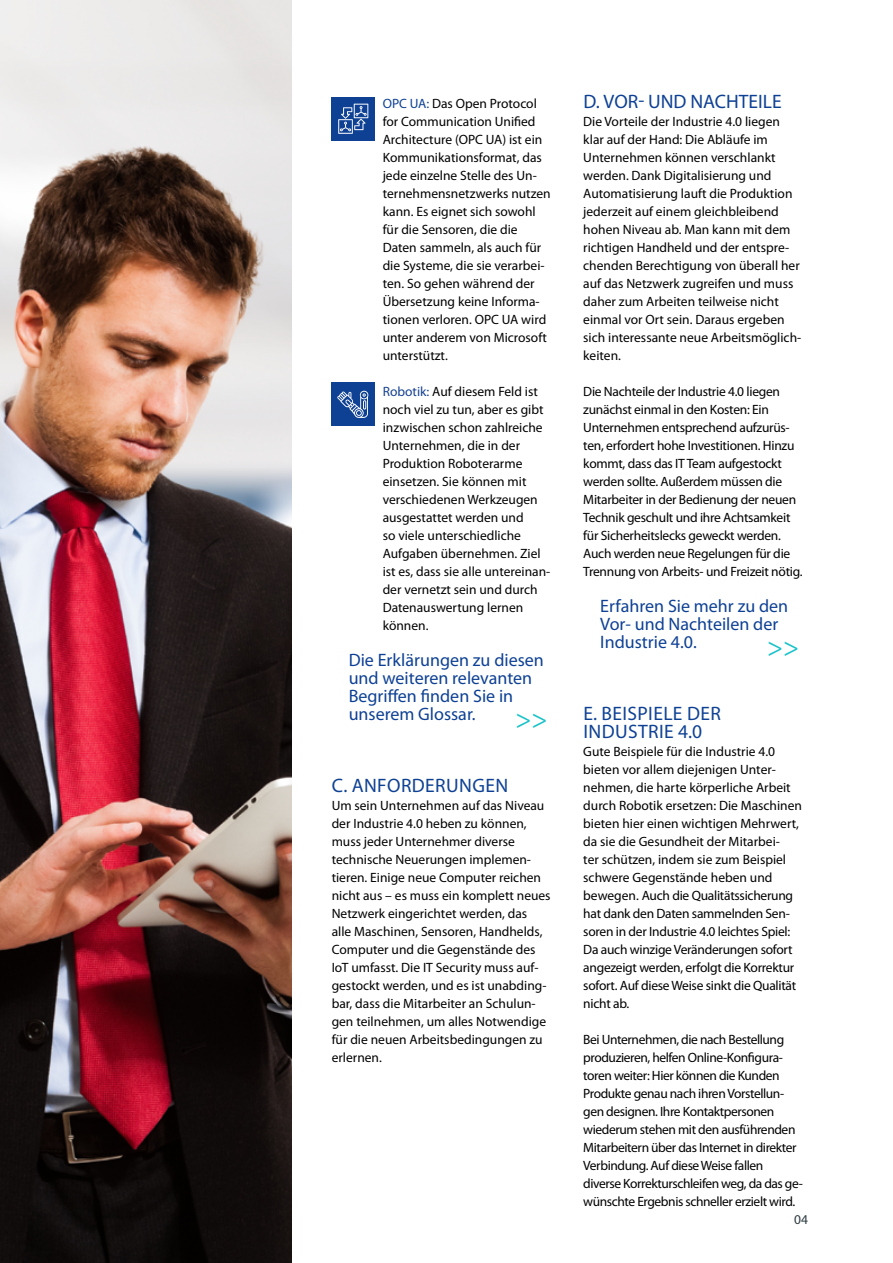
<style>
.page{position:relative;width:893px;height:1263px;background:#fff}
.page>*{position:absolute;margin:0;border:0;box-sizing:border-box;transform-origin:0 0}
.t1{font:27px "Myriad Pro";color:#17c2c9}
.t2{font:19.5px "Myriad Pro";letter-spacing:.02em;color:#0e4194}
.t3{font:18px/18px "Myriad Pro";color:#0e4194}
.t4{font:13.5px/18px "Myriad Pro";color:#000}
.t5{font:13.5px/18px "Myriad Pro";letter-spacing:-.02em;color:#000}
.t6{font:13.5px/18px "Myriad Pro";letter-spacing:-.03em;color:#000}
.t7{font:13.5px "Myriad Pro";color:#2d3a40}
.s1{color:#0e4194}
.s2{color:#164194}
</style>
<div class="page">
<div style="left:332px;top:97px;width:43px;height:43px;background:#0e4194"></div>
<div style="left:332px;top:383px;width:43px;height:43px;background:#0e4194"></div>
<svg style="left:338px;top:104px;width:30px;height:30px"></svg>
<svg style="left:337px;top:391px;width:31px;height:27px"></svg>
<img style="left:0;top:0;width:291px;height:1263px">
<p class="t4" style="left:383px;top:94px;width:169px"><span class="s1">OPC UA:</span> Das Open Protocol for Communication Unified<br>Architecture (OPC UA) ist ein<br>Kommunikationsformat, das jede einzelne Stelle des Un&shy;ternehmensnetzwerks nutzen kann. Es eignet sich sowohl für die Sensoren, die die<br>Daten sammeln, als auch für die Systeme, die sie verarbei&shy;ten. So gehen während der<br>Übersetzung keine Informa&shy;tionen verloren. OPC UA wird unter anderem von Microsoft unterstützt.</p>
<p class="t4" style="left:383px;top:382px;width:169px"><span class="s2">Robotik:</span> Auf diesem Feld ist noch viel zu tun, aber es gibt inzwischen schon zahlreiche<br>Unternehmen, die in der<br>Produktion Roboterarme einsetzen. Sie können mit verschiedenen Werkzeugen ausgestattet werden und<br>so viele unterschiedliche<br>Aufgaben übernehmen. Ziel ist es, dass sie alle untereinan&shy;der vernetzt sein und durch<br>Datenauswertung lernen können.</p>
<h3 class="t3" style="left:349px;top:651px;width:197px">Die Erklärungen zu diesen und weiteren relevanten<br>Begriffen finden Sie in unserem Glossar.</h3>
<h1 class="t1" style="left:515px;top:702px;width:34px">&gt;&gt;</h1>
<h2 class="t2" style="left:332px;top:773px;width:82px">c. Anforderungen</h2>
<p class="t4" style="left:332px;top:796px;width:220px">Um sein Unternehmen auf das Niveau der Industrie 4.0 heben zu können, muss jeder Unternehmer diverse technische Neuerungen implemen&shy;tieren. Einige neue Computer reichen nicht aus – es muss ein komplett neues Netzwerk eingerichtet werden, das<br>alle Maschinen, Sensoren, Handhelds, Computer und die Gegenstände des IoT umfasst. Die IT Security muss auf&shy;gestockt werden, und es ist unabding&shy;bar, dass die Mitarbeiter an Schulun&shy;gen teilnehmen, um alles Notwendige für die neuen Arbeitsbedingungen zu erlernen.</p>
<h2 class="t2" style="left:583px;top:89px;width:78px">d. Vor- und</h2>
<h2 class="t2" style="left:690px;top:89px;width:46px">Nachtei</h2>
<h2 class="t2" style="left:763px;top:89px;width:18px">le</h2>
<p class="t4" style="left:583px;top:112px;width:220px">Die Vorteile der Industrie 4.0 liegen klar auf der Hand: Die Abläufe im Unternehmen können verschlankt werden. Dank Digitalisierung und Automatisierung lauft die Produktion jederzeit auf einem gleichbleibend hohen Niveau ab. Man kann mit dem richtigen Handheld und der entspre&shy;chenden Berechtigung von überall her auf das Netzwerk zugreifen und muss daher zum Arbeiten teilweise nicht einmal vor Ort sein. Daraus ergeben sich interessante neue Arbeitsmöglich&shy;keiten.</p>
<p class="t5" style="left:583px;top:382px;width:221px">Die Nachteile der Industrie 4.0 liegen zunächst einmal in den Kosten: Ein Unternehmen entsprechend aufzurüs&shy;ten, erfordert hohe Investitionen. Hinzu kommt, dass das IT Team aufgestockt werden sollte. Außerdem müssen die Mitarbeiter in der Bedienung der neuen Technik geschult und ihre Achtsamkeit für Sicherheitslecks geweckt werden.<br>Auch werden neue Regelungen für die Trennung von Arbeits- und Freizeit nötig.</p>
<h3 class="t3" style="left:600px;top:597px;width:189px">Erfahren Sie mehr zu den<br>Vor- und Nachteilen der<br>Industrie 4.0.</h3>
<h1 class="t1" style="left:767px;top:630px;width:34px">&gt;&gt;</h1>
<h2 class="t2" style="left:583px;top:701px;width:39px">e. Beispie</h2>
<h2 class="t2" style="left:663px;top:701px;width:36px">le der</h2>
<h2 class="t2" style="left:583px;top:719px;width:17px">Industrie</h2>
<h2 class="t2" style="left:678px;top:719px;width:26px">4.0</h2>
<p class="t4" style="left:583px;top:742px;width:220px">Gute Beispiele für die Industrie 4.0 bieten vor allem diejenigen Unter&shy;nehmen, die harte körperliche Arbeit durch Robotik ersetzen: Die Maschinen bieten hier einen wichtigen Mehrwert, da sie die Gesundheit der Mitarbei-<br>ter schützen, indem sie zum Beispiel schwere Gegenstände heben und bewegen. Auch die Qualitätssicherung hat dank den Daten sammelnden Sen&shy;soren in der Industrie 4.0 leichtes Spiel:<br>Da auch winzige Veränderungen sofort angezeigt werden, erfolgt die Korrektur sofort. Auf diese Weise sinkt die Qualität nicht ab.</p>
<p class="t6" style="left:583px;top:1030px;width:221px">Bei Unternehmen, die nach Bestellung produzieren, helfen Online-Konfigura&shy;toren weiter: Hier können die Kunden Produkte genau nach ihren Vorstellun&shy;gen designen. Ihre Kontaktpersonen wiederum stehen mit den ausführenden Mitarbeitern über das Internet in direkter Verbindung. Auf diese Weise fallen diverse Korrekturschleifen weg, da das ge&shy;wünschte Ergebnis schneller erzielt wird.</p>
<p class="t7" style="left:794px;top:1211px;width:15px">04</p>
</div>
